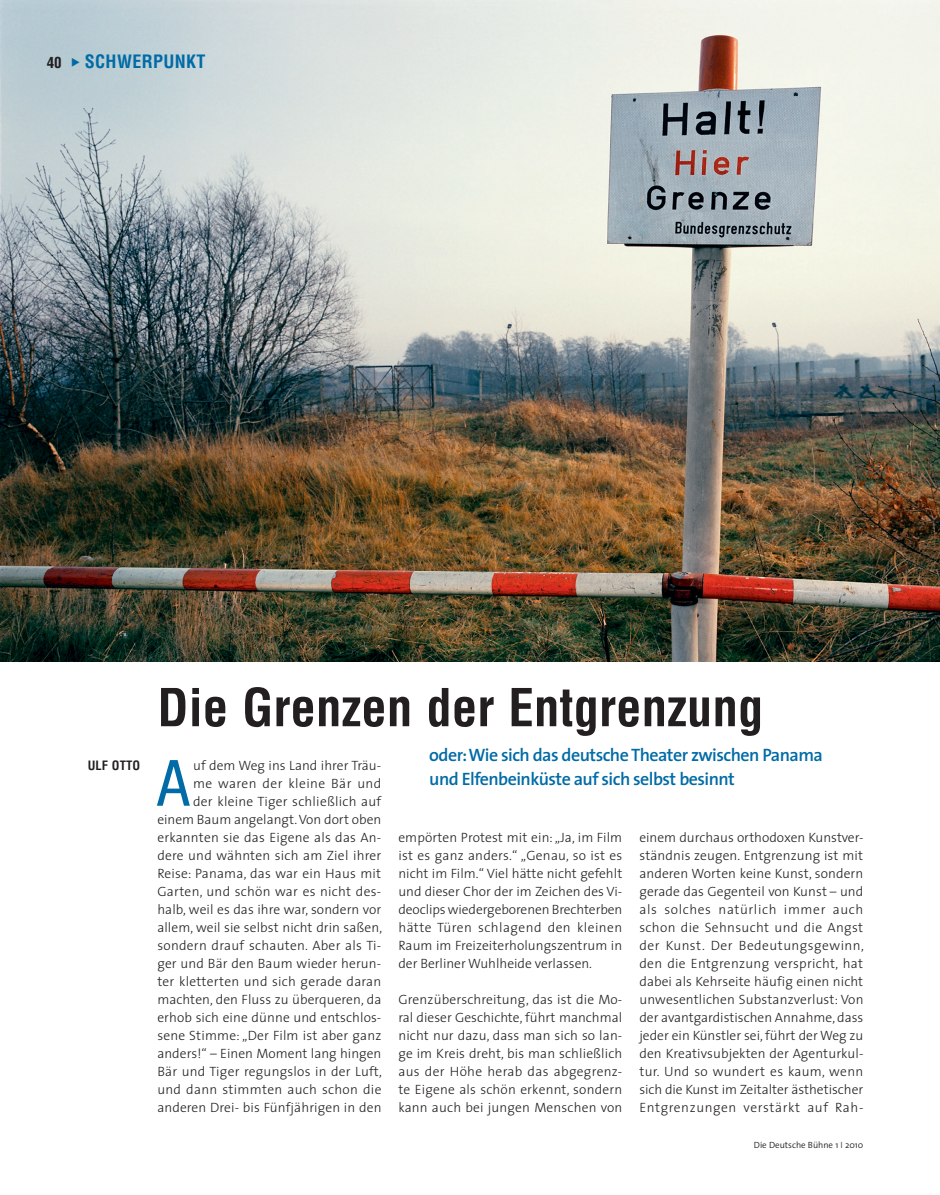
<style>
.page{position:relative;width:940px;height:1195px;background:#fff}
.page>*{position:absolute;margin:0;border:0;box-sizing:border-box;transform-origin:0 0}
.t1{font:condensed 63.9px "Helvetica Neue LT Std";color:#006ba6}
.t2{font:700 condensed 51px "Helvetica LT Std";color:#231f20}
.t3{font:600 18px/24px "The Sans";letter-spacing:-.03em;color:#006ba6}
.t4{font:700 condensed 18px "Helvetica LT Std";letter-spacing:.02em;color:#006ba6}
.t5{font:300 13.5px/18px "The Sans";letter-spacing:.01em;color:#231f20;text-align:justify}
.t6{font:700 condensed 12.6px "Helvetica";letter-spacing:.01em;color:#231f20}
.t7{font:300 9px "The Sans";color:#231f20}
.s1{font-size:15px;color:#231f20}
.s2{font-style:inherit}
</style>
<div class="page">
<img style="left:0;top:0;width:940px;height:662px">
<h3 class="t4" style="left:47px;top:50px;width:160px"><span class="s1">40</span> ◆ SCHWERPUNKT</h3>
<h2 class="t2" style="left:157px;top:676px;width:607px">Die Grenzen der Entgrenzung</h2>
<h3 class="t3" style="left:429px;top:742px;width:395px">oder: Wie sich das deutsche Theater zwischen Panama und Elfenbeinküste auf sich selbst besinnt</h3>
<p class="t6" style="left:88px;top:757px;width:54px">ULF OTTO</p>
<h1 class="t1" style="left:157px;top:746px;width:33px">A</h1>
<p class="t5" style="left:157px;top:756px;width:226px;text-align:right">uf dem Weg ins Land ihrer Träu-<br>me waren der kleine Bär und<br>der kleine Tiger schließlich auf einem Baum angelangt. Von dort oben erkannten sie das Eigene als das An&shy;dere und wähnten sich am Ziel ihrer Reise: Panama, das war ein Haus mit Garten, und schön war es nicht des&shy;halb, weil es das ihre war, sondern vor allem, weil sie selbst nicht drin saßen, sondern drauf schauten. Aber als Ti&shy;ger und Bär den Baum wieder herun&shy;ter kletterten und sich gerade daran machten, den Fluss zu überqueren, da erhob sich eine dünne und entschlos&shy;sene Stimme: „Der Film ist aber ganz anders!“ – Einen Moment lang hingen Bär und Tiger regungslos in der Luft, und dann stimmten auch schon die anderen Drei- bis Fünfjährigen in den</p>
<p class="t5" style="left:398px;top:828px;width:226px">empörten Protest mit ein: „Ja, im Film ist es ganz anders.“ „Genau, so ist es nicht im Film.“ Viel hätte nicht gefehlt und dieser Chor der im Zeichen des Vi&shy;deoclips wiedergeborenen Brechterben hätte Türen schlagend den kleinen Raum im Freizeiterholungszentrum in der Berliner Wuhlheide verlassen.</p>
<p class="t5" style="left:398px;top:990px;width:225px">Grenzüberschreitung, das ist die Mo&shy;ral dieser Geschichte, führt manchmal nicht nur dazu, dass man sich so lan&shy;ge im Kreis dreht, bis man schließlich aus der Höhe herab das abgegrenz&shy;te Eigene als schön erkennt, sondern kann auch bei jungen Menschen von</p>
<p class="t5" style="left:639px;top:828px;width:226px">einem durchaus orthodoxen Kunstver&shy;ständnis zeugen. Entgrenzung ist mit anderen Worten keine Kunst, sondern gerade das Gegenteil von Kunst – und als solches natürlich immer auch schon die Sehnsucht und die Angst der Kunst. Der Bedeutungsgewinn, den die Entgrenzung verspricht, hat dabei als Kehrseite häufig einen nicht unwesentlichen Substanzverlust: Von der avantgardistischen Annahme, dass jeder ein Künstler sei, führt der Weg zu den Kreativsubjekten der Agenturkul&shy;tur. Und so wundert es kaum, wenn sich die Kunst im Zeitalter ästhetischer Entgrenzungen verstärkt auf Rah-</p>
<p class="t7" style="left:754px;top:1137px;width:111px">Die Deutsche Bühne 1 <span class="s2">I</span> 2010</p>
</div>
